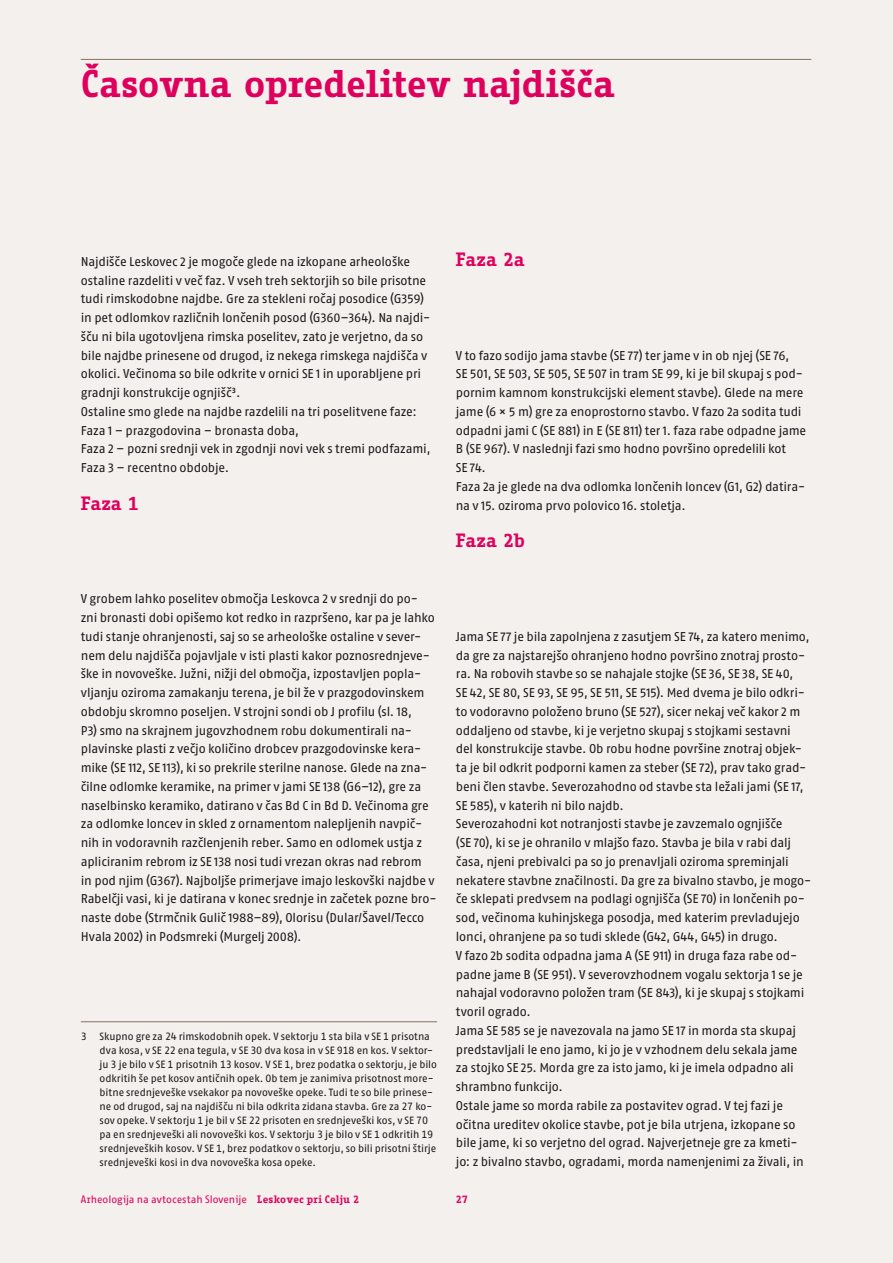
<style>
.page{position:relative;width:893px;height:1263px;background:#f3f0ed}
.page>*{position:absolute;margin:0;border:0;box-sizing:border-box;transform-origin:0 0}
.t1{font:700 37.5px "Fago Office Serif CE";letter-spacing:-.01em;color:#de005c}
.t2{font:700 18.75px "Fago Office Serif CE";letter-spacing:-.005em;color:#de005c}
.t3{font:12.75px/18.8px "Fago No Regular CE Lf";letter-spacing:-.015em;color:#1b181c}
.t4{font:10.5px/14px "Fago No Regular CE Tf";letter-spacing:-.005em;color:#1b181c}
.t5{font:10.5px "Fago Office Sans CE";color:#de005c}
.t6{font:700 10.5px "Fago Office Serif CE";color:#de005c}
.s1{font-family:"Fago Office Serif CE";font-weight:700}
</style>
<div class="page">
<hr style="left:81px;top:59px;width:730px;height:1px;background:#82735f">
<hr style="left:81px;top:1021px;width:356px;height:1px;background:#82735f">
<h1 class="t1" style="left:81px;top:61px;width:536px">Časovna opredelitev najdišča</h1>
<p class="t3" style="left:81px;top:252px;width:351px">Najdišče Leskovec 2 je mogoče glede na izkopane arheološke ostaline razdeliti v več faz. V vseh treh sektorjih so bile prisotne tudi rimskodobne najdbe. Gre za stekleni ročaj posodice (G359) in pet odlomkov različnih lončenih posod (G360–364). Na najdi&shy;šču ni bila ugotovljena rimska poselitev, zato je verjetno, da so bile najdbe prinesene od drugod, iz nekega rimskega najdišča v okolici. Večinoma so bile odkrite v ornici SE 1 in uporabljene pri gradnji konstrukcije ognjišč<sup>3</sup>.<br>Ostaline smo glede na najdbe razdelili na tri poselitvene faze:<br>Faza 1 – prazgodovina – bronasta doba,<br>Faza 2 – pozni srednji vek in zgodnji novi vek s tremi podfazami, Faza 3 – recentno obdobje.</p>
<h2 class="t2" style="left:81px;top:492px;width:60px">Faza 1</h2>
<p class="t3" style="left:81px;top:589px;width:357px">V grobem lahko poselitev območja Leskovca 2 v srednji do po&shy;zni bronasti dobi opišemo kot redko in razpršeno, kar pa je lahko tudi stanje ohranjenosti, saj so se arheološke ostaline v sever&shy;nem delu najdišča pojavljale v isti plasti kakor poznosrednjeve&shy;ške in novoveške. Južni, nižji del območja, izpostavljen popla&shy;vljanju oziroma zamakanju terena, je bil že v prazgodovinskem obdobju skromno poseljen. V strojni sondi ob J profilu (sl. 18,<br>P3) smo na skrajnem jugovzhodnem robu dokumentirali na&shy;plavinske plasti z večjo količino drobcev prazgodovinske kera&shy;mike (SE 112, SE 113), ki so prekrile sterilne nanose. Glede na zna&shy;čilne odlomke keramike, na primer v jami SE 138 (G6–12), gre za naselbinsko keramiko, datirano v čas Bd C in Bd D. Večinoma gre za odlomke loncev in skled z ornamentom nalepljenih navpič&shy;nih in vodoravnih razčlenjenih reber. Samo en odlomek ustja z apliciranim rebrom iz SE 138 nosi tudi vrezan okras nad rebrom<br>in pod njim (G367). Najboljše primerjave imajo leskovški najdbe v Rabelčji vasi, ki je datirana v konec srednje in začetek pozne bro&shy;naste dobe (Strmčnik Gulič 1988–89), Olorisu (Dular/Šavel/Tecco Hvala 2002) in Podsmreki (Murgelj 2008).</p>
<p class="t4" style="left:100px;top:1029px;width:339px;text-indent:-19px">3 Skupno gre za 24 rimskodobnih opek. V sektorju 1 sta bila v SE 1 prisotna dva kosa, v SE 22 ena tegula, v SE 30 dva kosa in v SE 918 en kos. V sektor&shy;ju 3 je bilo v SE 1 prisotnih 13 kosov. V SE 1, brez podatka o sektorju, je bilo odkritih še pet kosov antičnih opek. Ob tem je zanimiva prisotnost more&shy;bitne srednjeveške vsekakor pa novoveške opeke. Tudi te so bile prinese&shy;ne od drugod, saj na najdišču ni bila odkrita zidana stavba. Gre za 27 ko&shy;sov opeke. V sektorju 1 je bil v SE 22 prisoten en srednjeveški kos, v SE 70 pa en srednjeveški ali novoveški kos. V sektorju 3 je bilo v SE 1 odkritih 19 srednjeveških kosov. V SE 1, brez podatkov o sektorju, so bili prisotni štirje srednjeveški kosi in dva novoveška kosa opeke.</p>
<h2 class="t2" style="left:456px;top:248px;width:70px">Faza 2a</h2>
<p class="t3" style="left:456px;top:346px;width:352px">V to fazo sodijo jama stavbe (SE 77) ter jame v in ob njej (SE 76,<br>SE 501, SE 503, SE 505, SE 507 in tram SE 99, ki je bil skupaj s pod&shy;pornim kamnom konstrukcijski element stavbe). Glede na mere jame (6 × 5 m) gre za enoprostorno stavbo. V fazo 2a sodita tudi odpadni jami C (SE 881) in E (SE 811) ter 1. faza rabe odpadne jame B (SE 967). V naslednji fazi smo hodno površino opredelili kot<br>SE 74.<br>Faza 2a je glede na dva odlomka lončenih loncev (G1, G2) datira&shy;na v 15. oziroma prvo polovico 16. stoletja.</p>
<h2 class="t2" style="left:456px;top:529px;width:71px">Faza 2b</h2>
<p class="t3" style="left:456px;top:627px;width:357px">Jama SE 77 je bila zapolnjena z zasutjem SE 74, za katero menimo, da gre za najstarejšo ohranjeno hodno površino znotraj prosto&shy;ra. Na robovih stavbe so se nahajale stojke (SE 36, SE 38, SE 40,<br>SE 42, SE 80, SE 93, SE 95, SE 511, SE 515). Med dvema je bilo odkri&shy;to vodoravno položeno bruno (SE 527), sicer nekaj več kakor 2 m oddaljeno od stavbe, ki je verjetno skupaj s stojkami sestavni del konstrukcije stavbe. Ob robu hodne površine znotraj objek&shy;ta je bil odkrit podporni kamen za steber (SE 72), prav tako grad&shy;beni člen stavbe. Severozahodno od stavbe sta ležali jami (SE 17, SE 585), v katerih ni bilo najdb.<br>Severozahodni kot notranjosti stavbe je zavzemalo ognjišče<br>(SE 70), ki se je ohranilo v mlajšo fazo. Stavba je bila v rabi dalj časa, njeni prebivalci pa so jo prenavljali oziroma spreminjali nekatere stavbne značilnosti. Da gre za bivalno stavbo, je mogo&shy;če sklepati predvsem na podlagi ognjišča (SE 70) in lončenih po&shy;sod, večinoma kuhinjskega posodja, med katerim prevladujejo lonci, ohranjene pa so tudi sklede (G42, G44, G45) in drugo.<br>V fazo 2b sodita odpadna jama A (SE 911) in druga faza rabe od&shy;padne jame B (SE 951). V severovzhodnem vogalu sektorja 1 se je nahajal vodoravno položen tram (SE 843), ki je skupaj s stojkami tvoril ogrado.<br>Jama SE 585 se je navezovala na jamo SE 17 in morda sta skupaj predstavljali le eno jamo, ki jo je v vzhodnem delu sekala jame za stojko SE 25. Morda gre za isto jamo, ki je imela odpadno ali shrambno funkcijo.<br>Ostale jame so morda rabile za postavitev ograd. V tej fazi je očitna ureditev okolice stavbe, pot je bila utrjena, izkopane so bile jame, ki so verjetno del ograd. Najverjetneje gre za kmeti&shy;jo: z bivalno stavbo, ogradami, morda namenjenimi za živali, in</p>
<p class="t5" style="left:81px;top:1194px;width:280px">Arheologija na avtocestah Slovenije <span class="s1">Leskovec pri Celju 2</span></p>
<p class="t6" style="left:456px;top:1193px;width:13px">27</p>
</div>
